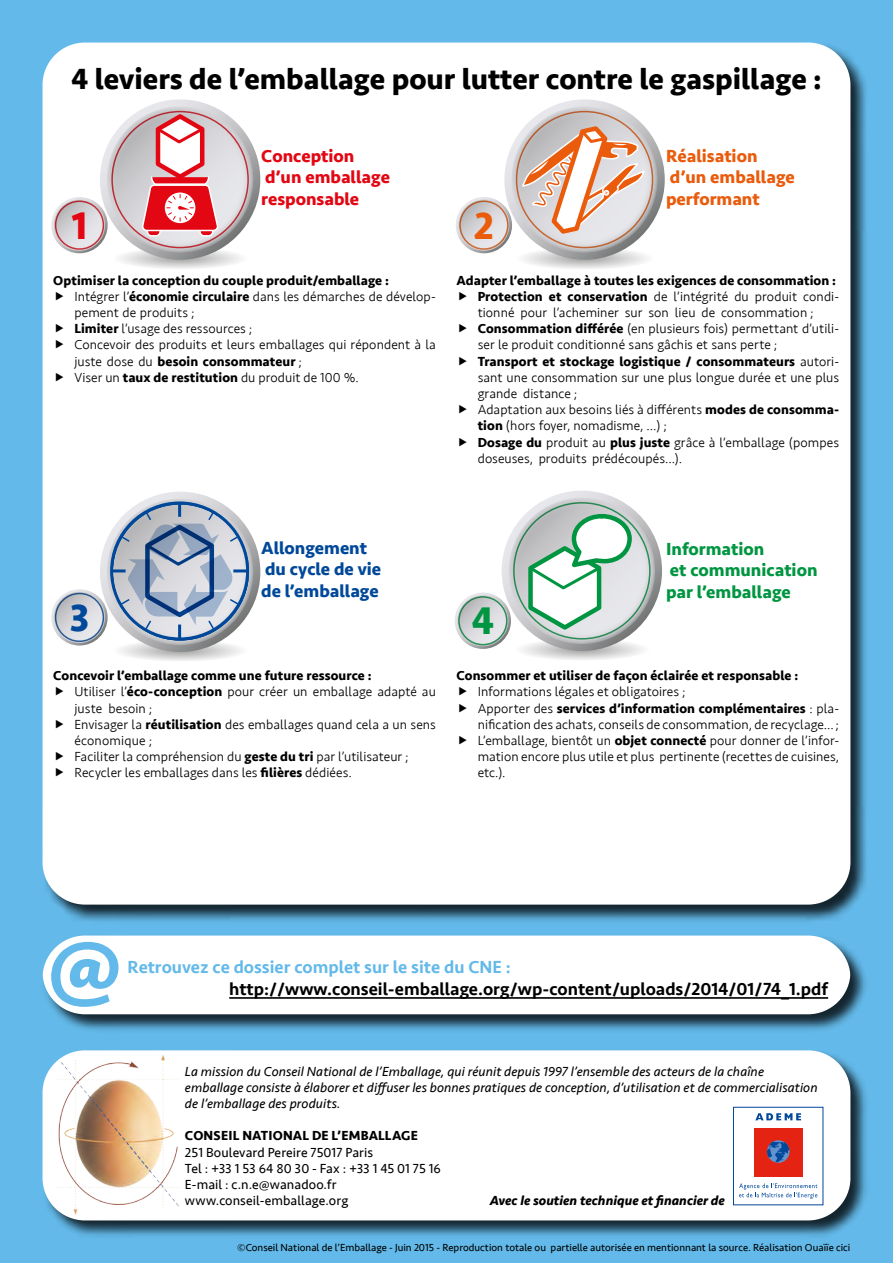
<style>
.page{position:relative;width:893px;height:1263px;background:#63b9e9}
.page>*{position:absolute;margin:0;border:0;box-sizing:border-box;transform-origin:0 0}
.t1{font:700 90px "Seravek";color:#63b9e9}
.t2{font:700 39.6px "Seravek";color:#e30613}
.t3{font:700 39.6px "Seravek";color:#009641}
.t4{font:700 39.6px "Seravek";color:#ea5b0b}
.t5{font:700 39.6px "Seravek";color:#00489a}
.t6{font:700 30px "Seravek";color:#000}
.t7{font:500 18px "Seravek";color:#000}
.t8{font:700 18px/21.6px "Seravek";color:#009641}
.t9{font:500 18px "Seravek";color:#63b9e9}
.t10{font:700 18px/21.6px "Seravek";color:#00489a}
.t11{font:700 18px/21.6px "Seravek";color:#ea5b0b}
.t12{font:700 18px/21.6px "Seravek";color:#e30613}
.t13{font:300 13.5px/16.2px "Seravek";letter-spacing:.005em;color:#000}
.t14{font:700 13.5px "Seravek";letter-spacing:.01em;color:#000}
.t15{font:italic 13.5px/16.2px "Seravek";letter-spacing:.005em;color:#000}
.t16{font:13.5px/16.2px "Seravek";letter-spacing:.005em;color:#000}
.t17{font:italic 700 13.5px "Seravek";color:#000}
.t18{font:10.5px "Seravek";color:#000}
.s1{font-weight:700}
.s2{font-weight:300}
</style>
<div class="page">
<img style="left:38px;top:38px;width:834px;height:888px">
<div style="left:43px;top:43px;width:807px;height:862px;background:#fff;border-radius:43px"></div>
<img style="left:38px;top:931px;width:834px;height:105px">
<svg style="left:43px;top:935px;width:807px;height:79px"></svg>
<img style="left:38px;top:1046px;width:834px;height:196px">
<div style="left:43px;top:1050px;width:807px;height:170px;background:#fff;border-radius:43px"></div>
<img style="left:55px;top:1054px;width:124px;height:162px">
<svg style="left:120px;top:248px;width:121px;height:21px"></svg>
<svg style="left:100px;top:99px;width:160px;height:161px;background:#bbbbbe"></svg>
<svg style="left:107px;top:106px;width:146px;height:147px;background:#cfc5c9"></svg>
<svg style="left:523px;top:249px;width:124px;height:20px"></svg>
<svg style="left:51px;top:197px;width:57px;height:56px"></svg>
<svg style="left:54px;top:199px;width:51px;height:52px;background:#d3cbcf"></svg>
<div style="left:55px;top:200px;width:49px;height:50px;border:2px solid #e30613;border-radius:50%"></div>
<svg style="left:502px;top:491px;width:160px;height:160px;background:#c9c9cc"></svg>
<svg style="left:509px;top:497px;width:146px;height:147px"></svg>
<svg style="left:455px;top:593px;width:56px;height:56px"></svg>
<svg style="left:457px;top:595px;width:52px;height:51px;background:#c9cfcf"></svg>
<div style="left:458px;top:596px;width:49px;height:49px;border:2px solid #009641;border-radius:50%"></div>
<svg style="left:504px;top:99px;width:161px;height:161px;background:#afb0b2"></svg>
<svg style="left:511px;top:106px;width:147px;height:147px;background:#c7bbb7"></svg>
<svg style="left:456px;top:197px;width:56px;height:56px"></svg>
<svg style="left:458px;top:199px;width:52px;height:52px;background:#d3cece"></svg>
<div style="left:459px;top:200px;width:50px;height:50px;border:2px solid #ea5b0b;border-radius:50%"></div>
<svg style="left:120px;top:639px;width:121px;height:22px"></svg>
<svg style="left:100px;top:492px;width:160px;height:160px;background:#b8b8bb"></svg>
<svg style="left:107px;top:498px;width:146px;height:147px;background:#a6b3c4"></svg>
<svg style="left:51px;top:589px;width:57px;height:56px"></svg>
<svg style="left:54px;top:592px;width:51px;height:51px;background:#cacdd4"></svg>
<div style="left:55px;top:593px;width:49px;height:49px;border:2px solid #00489a;border-radius:50%"></div>
<div style="left:110px;top:501px;width:139px;height:139px;border:3px solid #00489a;border-radius:50%"></div>
<svg style="left:514px;top:512px;width:136px;height:148px"></svg>
<hr style="left:233px;top:569px;width:14px;height:3px;background:#00489a">
<hr style="left:178px;top:624px;width:3px;height:15px;background:#00489a">
<hr style="left:178px;top:503px;width:3px;height:14px;background:#00489a">
<hr style="left:111px;top:569px;width:15px;height:3px;background:#00489a">
<svg style="left:147px;top:220px;width:13px;height:16px"></svg>
<div style="left:147px;top:219px;width:14px;height:18px;border:1px solid #fff;border-radius:4px"></div>
<svg style="left:200px;top:220px;width:13px;height:16px"></svg>
<div style="left:199px;top:219px;width:14px;height:18px;border:1px solid #fff;border-radius:4px"></div>
<svg style="left:141px;top:111px;width:78px;height:121px"></svg>
<svg style="left:521px;top:99px;width:125px;height:139px"></svg>
<svg style="left:119px;top:509px;width:122px;height:122px;background:#a6b3c6"></svg>
<div style="left:754px;top:1127px;width:49px;height:49px;background:#e42313"></div>
<svg style="left:767px;top:1140px;width:22px;height:23px"></svg>
<svg style="left:755px;top:1113px;width:46px;height:7px"></svg>
<svg style="left:739px;top:1183px;width:78px;height:16px"></svg>
<div style="left:733px;top:1107px;width:90px;height:98px;border:1px solid #00489a"></div>
<hr style="left:229px;top:997px;width:599px;height:2px;background:#000">
<h3 class="t6" style="left:71px;top:55px;width:752px">4 leviers de ’l emballage pour lutter contre le gaspillage :</h3>
<h2 class="t2" style="left:72px;top:194px;width:17px">1</h2>
<h3 class="t12" style="left:261px;top:144px;width:130px">Conception<br>’d un emballage responsable</h3>
<p class="t14" style="left:53px;top:269px;width:337px">Optimiser la conception du couple produit/emballage :</p>
<p class="t13" style="left:74px;top:305px;width:122px">pement de produits ;</p>
<p class="t13" style="left:74px;top:288px;width:363px">Intégrer ’l <span class="s1">économie circulaire</span> dans les démarches de dévelop-</p>
<p class="t13" style="left:74px;top:321px;width:363px"><span class="s1">Limiter</span> ’l usage des ressources ;<br>Concevoir des produits et leurs emballages qui répondent laà juste dose du <span class="s1">besoin consommateur</span> ;<br>Viser un <span class="s1">taux de restitution</span> du produit de 100 %.</p>
<h2 class="t4" style="left:474px;top:194px;width:22px">2</h2>
<h3 class="t11" style="left:666px;top:144px;width:130px">Réalisation<br>’d un emballage performant</h3>
<p class="t14" style="left:456px;top:269px;width:381px">Adapter ’l emballage à toutes les exigences de consommation :</p>
<p class="t13" style="left:478px;top:305px;width:338px">tionné pour ’lacheminer sur son lieu de consommation ;</p>
<p class="t14" style="left:478px;top:286px;width:67px">Protection</p>
<p class="t13" style="left:478px;top:337px;width:301px">ser le produit conditionné sans gâchis et sans perte ;</p>
<p class="t14" style="left:568px;top:286px;width:81px">conservation</p>
<p class="t13" style="left:674px;top:288px;width:56px">’l intégrité</p>
<p class="t13" style="left:654px;top:288px;width:15px">de</p>
<p class="t13" style="left:734px;top:288px;width:16px">du</p>
<p class="t13" style="left:755px;top:288px;width:44px">produit</p>
<p class="t13" style="left:803px;top:288px;width:37px">condi-</p>
<p class="t14" style="left:549px;top:286px;width:14px">et</p>
<p class="t13" style="left:478px;top:321px;width:363px"><span class="s1">Consommation différée</span> (en plusieurs fois) permettant ’d utili-</p>
<p class="t13" style="left:478px;top:369px;width:363px">sant une consommation sur une plus longue durée et une plus</p>
<p class="t14" style="left:478px;top:350px;width:363px">Transport et stockage logistique / consommateurs <span class="s2">autori-</span></p>
<p class="t13" style="left:478px;top:386px;width:101px">grande distance ;</p>
<p class="t13" style="left:478px;top:418px;width:191px"><span class="s1">tion</span> (hors foyer, nomadisme ..., ;(</p>
<p class="t13" style="left:478px;top:402px;width:363px">Adaptation aux besoins liés à différents <span class="s1">modes de consomma-</span></p>
<p class="t13" style="left:478px;top:434px;width:363px"><span class="s1">Dosage du</span> produit au <span class="s1">plus juste</span> grâce ’là emballage (pompes doseuses, produits prédécoupés... .(</p>
<h2 class="t5" style="left:70px;top:586px;width:21px">3</h2>
<h3 class="t10" style="left:261px;top:537px;width:121px">Allongement du cycle de vie de ’l emballage</h3>
<p class="t14" style="left:53px;top:665px;width:320px">Concevoir ’l emballage comme une future ressource :</p>
<p class="t13" style="left:74px;top:684px;width:363px">Utiliser ’l <span class="s1">éco-conception</span> pour créer un emballage adapté au</p>
<p class="t13" style="left:108px;top:700px;width:45px">besoin ;</p>
<p class="t13" style="left:74px;top:700px;width:363px">juste<br>Envisager la <span class="s1">réutilisation</span> des emballages quand cela a un sens économique ;<br>Faciliter la compréhension du <span class="s1">geste du tri</span> par ’l utilisateur ; Recycler les emballages dans les <span class="s1">filières</span> dédiées.</p>
<h2 class="t3" style="left:471px;top:590px;width:24px">4</h2>
<h3 class="t8" style="left:666px;top:538px;width:153px">Information<br>et communication par ’l emballage</h3>
<p class="t14" style="left:456px;top:665px;width:343px">Consommer et utiliser de façon éclairée et responsable :</p>
<p class="t13" style="left:478px;top:684px;width:209px">Informations légales et obligatoires ;</p>
<p class="t13" style="left:478px;top:716px;width:363px">nification des achats, conseils de consommation, de recyclage...;</p>
<p class="t14" style="left:478px;top:697px;width:363px"><span class="s2">Apporter des</span> services ’d information complémentaires <span class="s2">: pla-</span></p>
<p class="t13" style="left:478px;top:749px;width:363px">mation encore plus utile et plus pertinente (recettes de cuisines,</p>
<p class="t13" style="left:478px;top:732px;width:363px">’Lemballage, bientôt un <span class="s1">objet connecté</span> pour donner de ’l infor-</p>
<p class="t13" style="left:478px;top:765px;width:29px">etc .(.</p>
<h1 class="t1" style="left:46px;top:893px;width:78px">@</h1>
<h3 class="t9" style="left:128px;top:956px;width:385px">Retrouvez ce dossier complet sur le site du CNE :</h3>
<h3 class="t7" style="left:229px;top:978px;width:600px">http://www.conseil-emballage.org/wp-content/uploads/2014/01/74_1.pdf</h3>
<p class="t15" style="left:185px;top:1063px;width:634px">La mission du Conseil National de ’l Emballage, qui ́r eunit depuis 1997 ’l ensemble des acteurs de la chai<br>emballage consiste ́èa laborer et diffuser les bonnes pratiques de conception ’d, utilisation et de commercialisation de ’l emballage des produits.</p>
<p class="t14" style="left:185px;top:1125px;width:234px">CONSEIL NATIONAL DE ’L EMBALLAGE</p>
<p class="t16" style="left:185px;top:1144px;width:257px">251 Boulevard Pereire 75017 Paris<br>Tel : +33 1 53 64 80 30 - Fax : +33 1 45 01 75 16 -E mail @e.n.c: wanadoo.fr</p>
<p class="t17" style="left:490px;top:1189px;width:237px">Avec le soutien technique etfinancier de</p>
<p class="t15" style="left:747px;top:1063px;width:18px">̂ne</p>
<p class="t16" style="left:185px;top:1192px;width:165px">www.conseil-emballage.org</p>
<p class="t18" style="left:237px;top:1240px;width:615px">©Conseil National de ’l Emballage - Juin 2015 - Reproduction totale ou partielle autorisée en mentionnant la source. Réalisation Ouaïïe cici</p>
</div>
